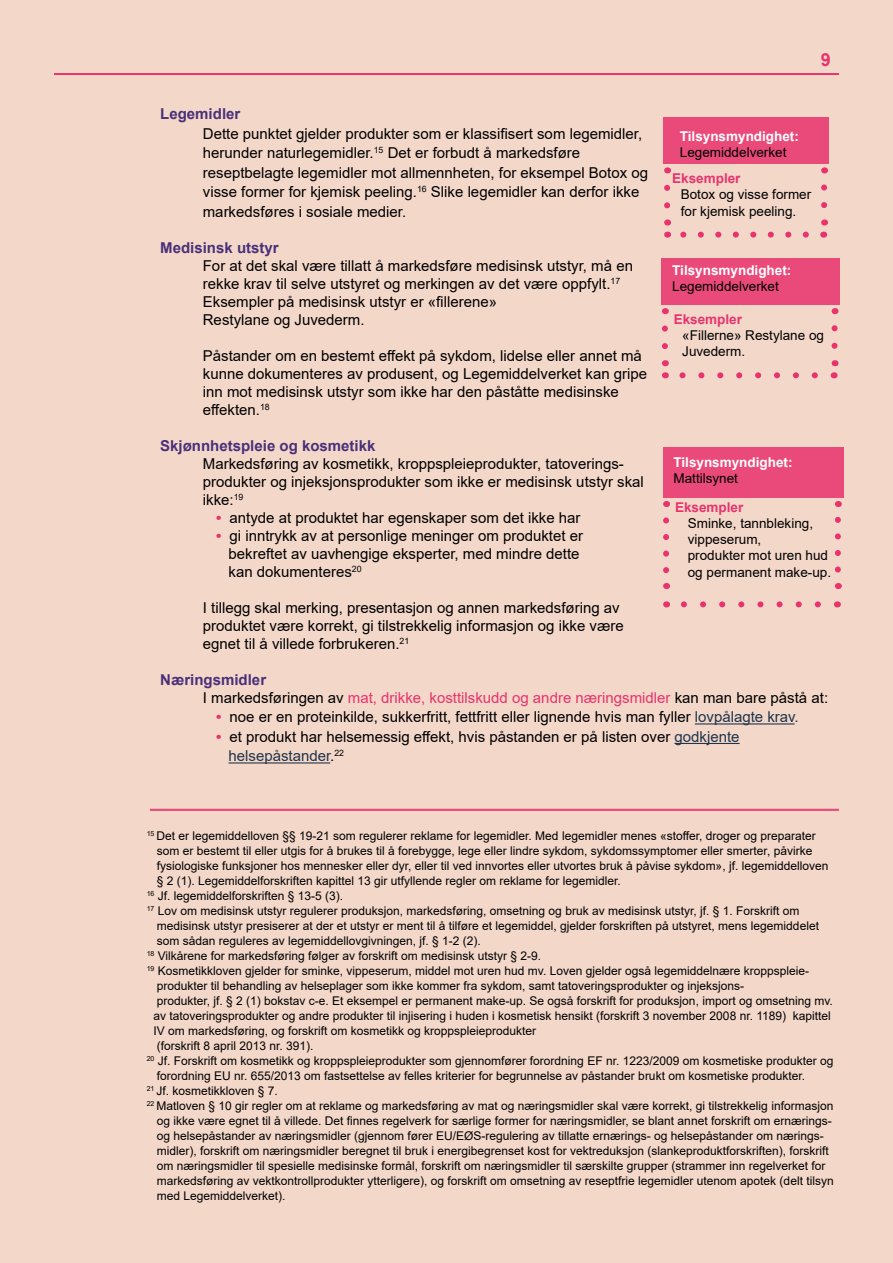
<style>
.page{position:relative;width:893px;height:1263px;background:#f3d7c9}
.page>*{position:absolute;margin:0;border:0;box-sizing:border-box;transform-origin:0 0}
.t1{font:700 18px "Arial";color:#e8336d}
.t2{font:15px/18px "Arial";color:#000}
.t3{font:15px/18px "Arial";color:#e8336d}
.t4{font:700 15px "Arial";color:#493079}
.t5{font:13.5px/16.2px "Arial";color:#000}
.t6{font:700 13.5px "Arial";color:#fff}
.t7{font:700 13.5px "Arial";color:#e8336d}
.t8{font:12px "Arial";color:#000}
.s1{font-weight:700;color:#e8336d}
.s2{font-weight:700;color:#493079}
.s3{color:#000}
.s4{color:#20354b}
</style>
<div class="page">
<hr style="left:695px;top:723px;width:100px;height:1px;background:#20354b">
<hr style="left:675px;top:743px;width:65px;height:1px;background:#20354b">
<hr style="left:229px;top:762px;width:101px;height:1px;background:#20354b">
<div style="left:661px;top:258px;width:179px;height:47px;background:#e94a79"></div>
<svg style="left:662px;top:328px;width:6px;height:21px"></svg>
<svg style="left:679px;top:372px;width:136px;height:6px"></svg>
<svg style="left:832px;top:325px;width:6px;height:21px"></svg>
<div style="left:663px;top:447px;width:180px;height:51px;background:#e94a79"></div>
<svg style="left:663px;top:520px;width:6px;height:69px"></svg>
<svg style="left:681px;top:601px;width:137px;height:6px"></svg>
<svg style="left:835px;top:501px;width:6px;height:69px"></svg>
<div style="left:663px;top:117px;width:165px;height:47px;background:#e94a79"></div>
<svg style="left:664px;top:188px;width:6px;height:37px"></svg>
<svg style="left:680px;top:232px;width:126px;height:6px"></svg>
<svg style="left:821px;top:184px;width:6px;height:21px"></svg>
<hr style="left:54px;top:73px;width:785px;height:1px;background:#e8336d">
<hr style="left:54px;top:74px;width:785px;height:1px;background:#e8336d">
<hr style="left:150px;top:809px;width:689px;height:1px;background:#e8336d">
<hr style="left:150px;top:810px;width:689px;height:1px;background:#e8336d">
<h1 class="t1" style="left:821px;top:47px;width:12px">9</h1>
<p class="t4" style="left:160px;top:103px;width:82px">Legemidler</p>
<p class="t2" style="left:203px;top:124px;width:447px;line-height:19.5px">Dette punktet gjelder produkter som er klassifisert som legemidler, herunder naturlegemidler.<sup>15</sup> Det er forbudt å markedsføre reseptbelagte legemidler mot allmennheten, for eksempel Botox og visse former for kjemisk peeling.<sup>16</sup> Slike legemidler kan derfor ikke markedsføres i sosiale medier.</p>
<p class="t4" style="left:160px;top:237px;width:120px">Medisinsk utstyr</p>
<p class="t2" style="left:203px;top:256px;width:432px">For at det skal være tillatt å markedsføre medisinsk utstyr, må en rekke krav til selve utstyret og merkingen av det være oppfylt.<sup>17<br></sup>Eksempler på medisinsk utstyr er «fillerene»<br>Restylane og Juvederm.</p>
<p class="t2" style="left:203px;top:346px;width:446px">Påstander om en bestemt effekt på sykdom, lidelse eller annet må kunne dokumenteres av produsent, og Legemiddelverket kan gripe inn mot medisinsk utstyr som ikke har den påståtte medisinske effekten.<sup>18</sup></p>
<p class="t4" style="left:160px;top:435px;width:217px">Skjønnhetspleie og kosmetikk</p>
<p class="t2" style="left:203px;top:454px;width:442px">Markedsføring av kosmetikk, kroppspleieprodukter, tatoverings&shy;produkter og injeksjonsprodukter som ikke er medisinsk utstyr skal ikke:<sup>19</sup></p>
<p class="t2" style="left:216px;top:508px;width:366px"><span class="s1">•</span> antyde at produktet har egenskaper som det ikke har</p>
<p class="t2" style="left:229px;top:526px;width:356px;text-indent:-13px"><span class="s1">•</span> gi inntrykk av at personlige meninger om produktet er bekreftet av uavhengige eksperter, med mindre dette kan dokumenteres<sup>20</sup></p>
<p class="t2" style="left:203px;top:598px;width:422px">I tillegg skal merking, presentasjon og annen markedsføring av produktet være korrekt, gi tilstrekkelig informasjon og ikke være egnet til å villede forbrukeren.<sup>21</sup></p>
<p class="t3" style="left:203px;top:670px;width:627px;text-indent:-43px"><span class="s2">Næringsmidler<br></span><span class="s3">I markedsføringen av</span> mat, drikke, kosttilskudd og andre næringsmidler <span class="s3">kan man bare påstå at:</span></p>
<p class="t2" style="left:216px;top:708px;width:584px"><span class="s1">•</span> noe er en proteinkilde, sukkerfritt, fettfritt eller lignende hvis man fyller <span class="s4">lovpålagte krav.</span></p>
<p class="t2" style="left:229px;top:727px;width:513px;line-height:19.5px;text-indent:-12px"><span class="s1">•</span> et produkt har helsemessig effekt, hvis påstanden er på listen over <span class="s4">godkjente helsepåstander</span>.<sup>22</sup></p>
<p class="t6" style="left:680px;top:127px;width:121px">Tilsynsmyndighet:</p>
<p class="t5" style="left:680px;top:144px;width:108px">Legemiddelverket</p>
<p class="t7" style="left:672px;top:169px;width:70px">Eksempler</p>
<p class="t5" style="left:681px;top:186px;width:132px">Botox og visse former for kjemisk peeling.</p>
<p class="t6" style="left:672px;top:261px;width:121px">Tilsynsmyndighet:</p>
<p class="t5" style="left:672px;top:279px;width:108px">Legemiddelverket</p>
<p class="t7" style="left:674px;top:310px;width:70px">Eksempler</p>
<p class="t5" style="left:682px;top:327px;width:143px">«Fillerne» Restylane og<br>Juvederm.</p>
<p class="t6" style="left:673px;top:453px;width:121px">Tilsynsmyndighet:</p>
<p class="t5" style="left:673px;top:470px;width:66px">Mattilsynet</p>
<p class="t7" style="left:675px;top:497px;width:70px">Eksempler</p>
<p class="t5" style="left:688px;top:515px;width:145px">Sminke, tannbleking, vippeserum,<br>produkter mot uren hud og permanent make-up.</p>
<p class="t8" style="left:147px;top:827px;width:671px"><sup>15</sup> Det er legemiddelloven §§ 19-21 som regulerer reklame for legemidler. Med legemidler menes «stoffer, droger og preparater</p>
<p class="t8" style="left:157px;top:842px;width:657px">som er bestemt til eller utgis for å brukes til å forebygge, lege eller lindre sykdom, sykdomssymptomer eller smerter, påvirke</p>
<p class="t8" style="left:157px;top:857px;width:673px">fysiologiske funksjoner hos mennesker eller dyr, eller til ved innvortes eller utvortes bruk å påvise sykdom», jf. legemiddelloven</p>
<p class="t8" style="left:157px;top:872px;width:466px">§ 2 (1). Legemiddelforskriften kapittel 13 gir utfyllende regler om reklame for legemidler.</p>
<p class="t8" style="left:147px;top:887px;width:198px"><sup>16</sup> Jf. legemiddelforskriften § 13-5 (3).</p>
<p class="t8" style="left:147px;top:902px;width:654px"><sup>17</sup> Lov om medisinsk utstyr regulerer produksjon, markedsføring, omsetning og bruk av medisinsk utstyr, jf. § 1. Forskrift om</p>
<p class="t8" style="left:157px;top:917px;width:664px">medisinsk utstyr presiserer at der et utstyr er ment til å tilføre et legemiddel, gjelder forskriften på utstyret, mens legemiddelet</p>
<p class="t8" style="left:157px;top:932px;width:326px">som sådan reguleres av legemiddellovgivningen, jf. § 1-2 (2).</p>
<p class="t8" style="left:147px;top:947px;width:396px"><sup>18</sup> Vilkårene for markedsføring følger av forskrift om medisinsk utstyr § 2-9.</p>
<p class="t8" style="left:147px;top:962px;width:664px"><sup>19</sup> Kosmetikkloven gjelder for sminke, vippeserum, middel mot uren hud mv. Loven gjelder også legemiddelnære kroppspleie-</p>
<p class="t8" style="left:157px;top:977px;width:589px">produkter til behandling av helseplager som ikke kommer fra sykdom, samt tatoveringsprodukter og injeksjons-</p>
<p class="t8" style="left:157px;top:992px;width:678px">produkter, jf. § 2 (1) bokstav c-e. Et eksempel er permanent make-up. Se også forskrift for produksjon, import og omsetning mv.</p>
<p class="t8" style="left:153px;top:1007px;width:679px">av tatoveringsprodukter og andre produkter til injisering i huden i kosmetisk hensikt (forskrift 3 november 2008 nr. 1189) kapittel</p>
<p class="t8" style="left:153px;top:1022px;width:384px">IV om markedsføring, og forskrift om kosmetikk og kroppspleieprodukter</p>
<p class="t8" style="left:157px;top:1037px;width:158px">(forskrift 8 april 2013 nr. 391).</p>
<p class="t8" style="left:147px;top:1052px;width:688px"><sup>20</sup> Jf. Forskrift om kosmetikk og kroppspleieprodukter som gjennomfører forordning EF nr. 1223/2009 om kosmetiske produkter og</p>
<p class="t8" style="left:157px;top:1067px;width:650px">forordning EU nr. 655/2013 om fastsettelse av felles kriterier for begrunnelse av påstander brukt om kosmetiske produkter.</p>
<p class="t8" style="left:147px;top:1082px;width:133px"><sup>21</sup> Jf. kosmetikkloven § 7.</p>
<p class="t8" style="left:147px;top:1097px;width:688px"><sup>22</sup> Matloven § 10 gir regler om at reklame og markedsføring av mat og næringsmidler skal være korrekt, gi tilstrekkelig informasjon</p>
<p class="t8" style="left:157px;top:1112px;width:676px">og ikke være egnet til å villede. Det finnes regelverk for særlige former for næringsmidler, se blant annet forskrift om ernærings-</p>
<p class="t8" style="left:157px;top:1127px;width:668px">og helsepåstander av næringsmidler (gjennom fører EU/EØS-regulering av tillatte ernærings- og helsepåstander om nærings-</p>
<p class="t8" style="left:157px;top:1142px;width:674px">midler), forskrift om næringsmidler beregnet til bruk i energibegrenset kost for vektreduksjon (slankeproduktforskriften), forskrift</p>
<p class="t8" style="left:157px;top:1157px;width:670px">om næringsmidler til spesielle medisinske formål, forskrift om næringsmidler til særskilte grupper (strammer inn regelverket for</p>
<p class="t8" style="left:157px;top:1172px;width:678px">markedsføring av vektkontrollprodukter ytterligere), og forskrift om omsetning av reseptfrie legemidler utenom apotek (delt tilsyn</p>
<p class="t8" style="left:157px;top:1187px;width:130px">med Legemiddelverket).</p>
</div>
